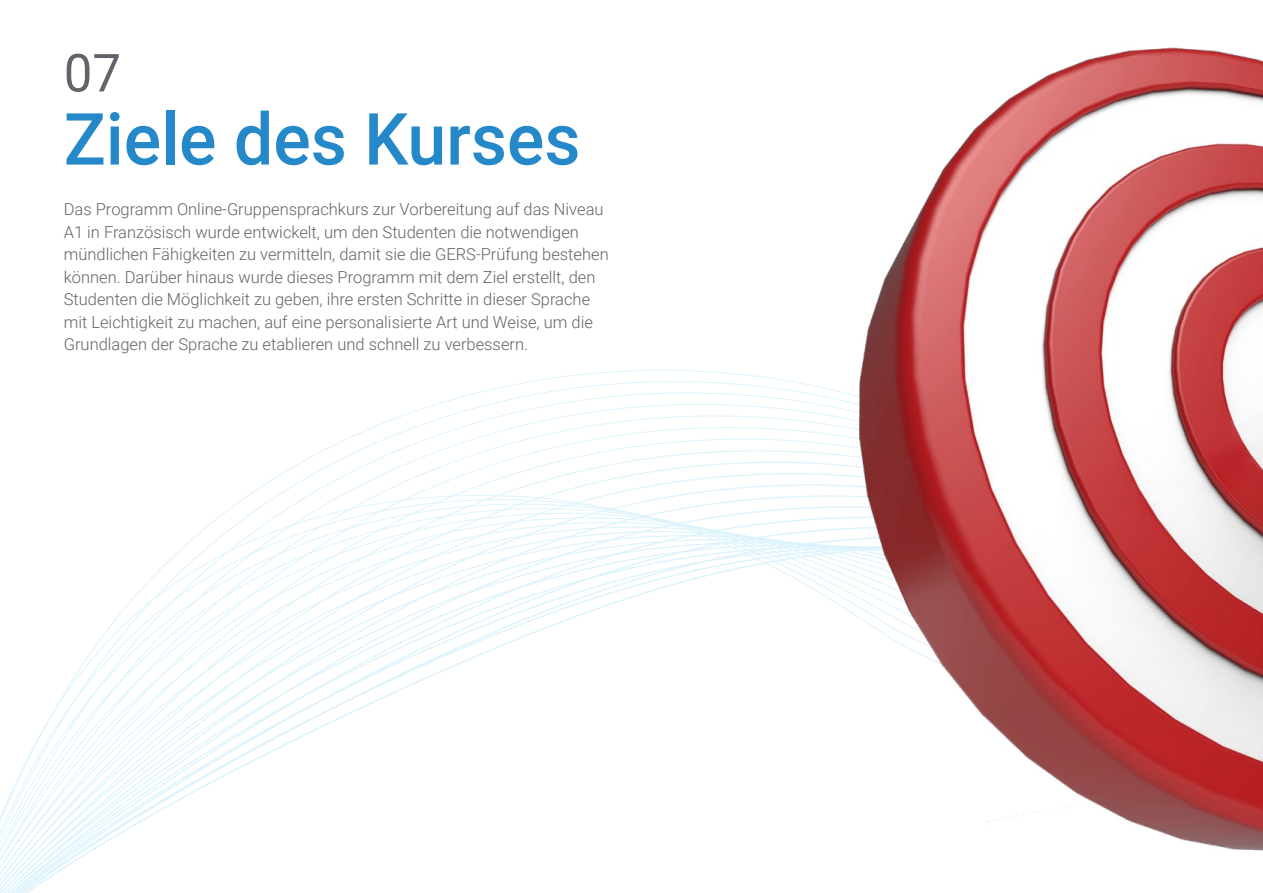
<style>
.page{position:relative;width:1263px;height:893px;background:#fff}
.page>*{position:absolute;margin:0;border:0;box-sizing:border-box;transform-origin:0 0}
.t1{font:500 72px "Roboto";color:#2488c9}
.t2{font:52.5px "Roboto";color:#61646a}
.t3{font:300 16.5px/22.5px "Roboto";color:#61646a}
</style>
<div class="page">
<svg style="left:0;top:370px;width:706px;height:523px"></svg>
<img style="left:706px;top:47px;width:557px;height:804px">
<h2 class="t2" style="left:64px;top:36px;width:59px">07</h2>
<h1 class="t1" style="left:64px;top:89px;width:518px">Ziele des Kurses</h1>
<p class="t3" style="left:64px;top:198px;width:546px">Das Programm Online-Gruppensprachkurs zur Vorbereitung auf das Niveau A1 in Französisch wurde entwickelt, um den Studenten die notwendigen mündlichen Fähigkeiten zu vermitteln, damit sie die GERS-Prüfung bestehen können. Darüber hinaus wurde dieses Programm mit dem Ziel erstellt, den Studenten die Möglichkeit zu geben, ihre ersten Schritte in dieser Sprache mit Leichtigkeit zu machen, auf eine personalisierte Art und Weise, um die Grundlagen der Sprache zu etablieren und schnell zu verbessern.</p>
</div>
